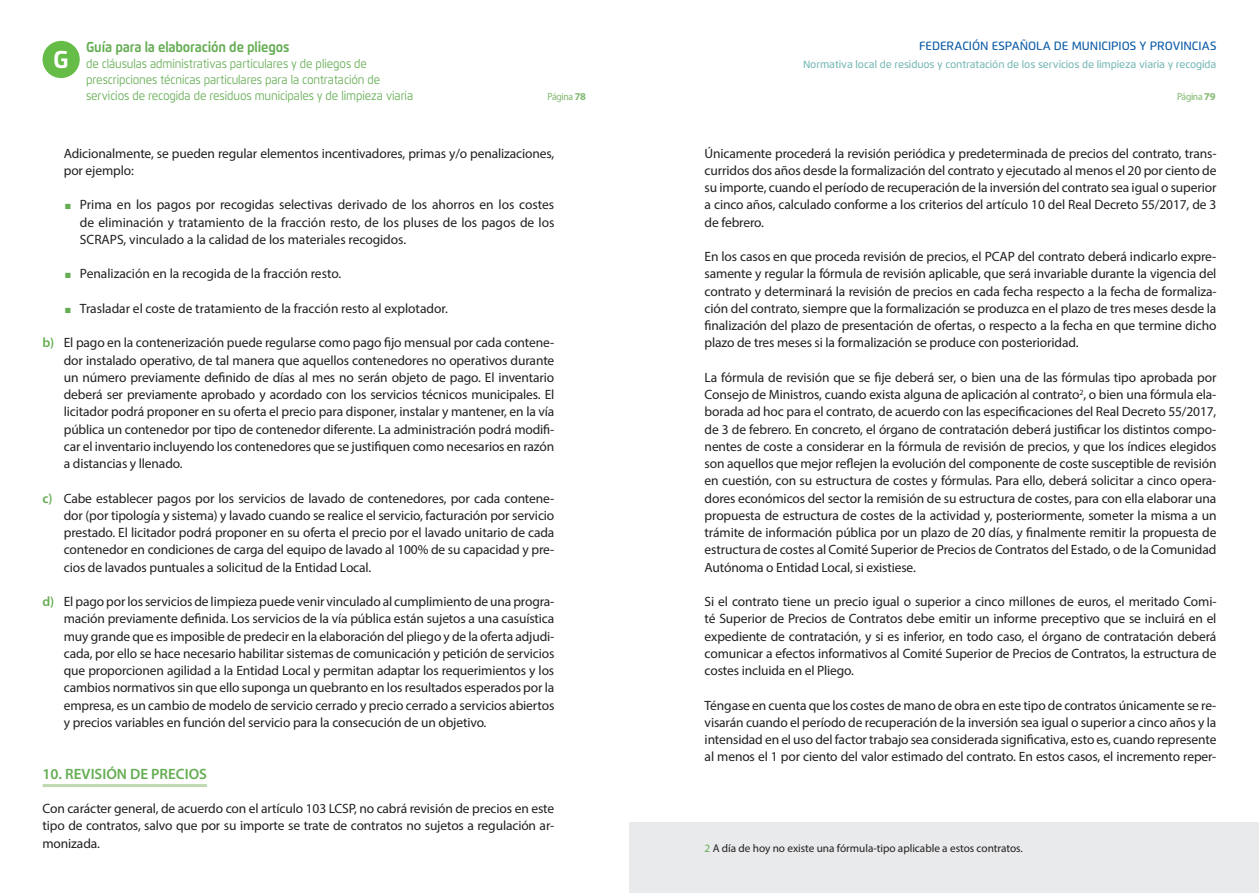
<style>
.page{position:relative;width:1259px;height:893px;background:#fff}
.page>*{position:absolute;margin:0;border:0;box-sizing:border-box;transform-origin:0 0}
.t1{font:700 24.3px "Flexo";color:#fff}
.t2{font:600 15px "Myriad Pro";color:#65ad53}
.t3{font:700 14.4px "Flexo";letter-spacing:-.01em;color:#65ad53;scale:.9 1}
.t4{font:13.5px/17.2px "Myriad Pro";letter-spacing:-.01em;color:#231f20;text-align:justify}
.t5{font:12.3px/16.2px "Flexo";letter-spacing:-.01em;color:#65ad53;scale:.9 1}
.t6{font:500 12px "Flexo";color:#0a5aa7}
.t7{font:11.25px "Myriad Pro";letter-spacing:-.005em;color:#231f20}
.t8{font:500 10.5px "Flexo";letter-spacing:-.01em;color:#71b5b3}
.t9{font:semi-condensed 10.5px "Myriad Pro";letter-spacing:-.03em;color:#83ba71}
.s1{font-weight:700;font-stretch:normal}
.s2{color:#65ad53}
.s3{font-weight:600;color:#65ad53}
</style>
<div class="page">
<div style="left:43px;top:41px;width:37px;height:37px;background:#65bc46;border-radius:50%"></div>
<hr style="left:43px;top:784px;width:164px;height:3px;background:#c0d8b2">
<div style="left:629px;top:823px;width:630px;height:70px;background:#e9eaeb"></div>
<h1 class="t1" style="left:53px;top:44px;width:17px">G</h1>
<p class="t6" style="left:919px;top:38px;width:299px">FEDERACIÓN ESPAÑOLA DE MUNICIPIOS Y PROVINCIAS</p>
<p class="t3" style="left:86px;top:38px;width:227px">Guía para la elaboración de pliegos</p>
<p class="t5" style="left:86px;top:55px;width:365px">de cláusulas administrativas particulares y de pliegos de prescripciones técnicas particulares para la contratación de servicios de recogida de residuos municipales y de limpieza viaria</p>
<p class="t8" style="left:803px;top:58px;width:415px">Normativa local de residuos y contratación de los servicios de limpieza viaria y recogida</p>
<p class="t9" style="left:547px;top:90px;width:40px">Página <span class="s1">78</span></p>
<p class="t9" style="left:1177px;top:90px;width:40px">Página <span class="s1">79</span></p>
<p class="t4" style="left:64px;top:144px;width:492px">Adicionalmente, se pueden regular elementos incentivadores, primas y/o penalizaciones, por ejemplo:</p>
<p class="t4" style="left:80px;top:196px;width:476px;text-indent:-15px"><span class="s2">■</span> Prima en los pagos por recogidas selectivas derivado de los ahorros en los costes de eliminación y tratamiento de la fracción resto, de los pluses de los pagos de los SCRAPS, vinculado a la calidad de los materiales recogidos.</p>
<p class="t4" style="left:65px;top:265px;width:278px"><span class="s2">■</span> Penalización en la recogida de la fracción resto.</p>
<p class="t4" style="left:65px;top:299px;width:384px"><span class="s2">■</span> Trasladar el coste de tratamiento de la fracción resto al explotador.</p>
<p class="t4" style="left:64px;top:334px;width:492px;text-indent:-21px"><span class="s3">b)</span> El pago en la contenerización puede regularse como pago fijo mensual por cada contene&shy;dor instalado operativo, de tal manera que aquellos contenedores no operativos durante un número previamente definido de días al mes no serán objeto de pago. El inventario deberá ser previamente aprobado y acordado con los servicios técnicos municipales. El licitador podrá proponer en su oferta el precio para disponer, instalar y mantener, en la vía pública un contenedor por tipo de contenedor diferente. La administración podrá modifi&shy;car el inventario incluyendo los contenedores que se justifiquen como necesarios en razón a distancias y llenado.</p>
<p class="t4" style="left:64px;top:489px;width:492px;text-indent:-21px"><span class="s3">c)</span> Cabe establecer pagos por los servicios de lavado de contenedores, por cada contene&shy;dor (por tipología y sistema) y lavado cuando se realice el servicio, facturación por servicio prestado. El licitador podrá proponer en su oferta el precio por el lavado unitario de cada contenedor en condiciones de carga del equipo de lavado al 100% de su capacidad y pre&shy;cios de lavados puntuales a solicitud de la Entidad Local.</p>
<p class="t4" style="left:64px;top:593px;width:492px;text-indent:-21px"><span class="s3">d)</span> El pago por los servicios de limpieza puede venir vinculado al cumplimiento de una progra&shy;mación previamente definida. Los servicios de la vía pública están sujetos a una casuística muy grande que es imposible de predecir en la elaboración del pliego y de la oferta adjudi&shy;cada, por ello se hace necesario habilitar sistemas de comunicación y petición de servicios que proporcionen agilidad a la Entidad Local y permitan adaptar los requerimientos y los cambios normativos sin que ello suponga un quebranto en los resultados esperados por la empresa, es un cambio de modelo de servicio cerrado y precio cerrado a servicios abiertos y precios variables en función del servicio para la consecución de un objetivo.</p>
<p class="t2" style="left:43px;top:764px;width:166px">10. REVISIÓN DE PRECIOS</p>
<p class="t4" style="left:43px;top:800px;width:513px">Con carácter general, de acuerdo con el artículo 103 LCSP, no cabrá revisión de precios en este tipo de contratos, salvo que por su importe se trate de contratos no sujetos a regulación ar&shy;monizada.</p>
<p class="t4" style="left:704px;top:144px;width:513px">Únicamente procederá la revisión periódica y predeterminada de precios del contrato, trans&shy;curridos dos años desde la formalización del contrato y ejecutado al menos el 20 por ciento de su importe, cuando el período de recuperación de la inversión del contrato sea igual o superior a cinco años, calculado conforme a los criterios del artículo 10 del Real Decreto 55/2017, de 3 de febrero.</p>
<p class="t4" style="left:704px;top:248px;width:513px">En los casos en que proceda revisión de precios, el PCAP del contrato deberá indicarlo expre&shy;samente y regular la fórmula de revisión aplicable, que será invariable durante la vigencia del contrato y determinará la revisión de precios en cada fecha respecto a la fecha de formaliza&shy;ción del contrato, siempre que la formalización se produzca en el plazo de tres meses desde la finalización del plazo de presentación de ofertas, o respecto a la fecha en que termine dicho plazo de tres meses si la formalización se produce con posterioridad.</p>
<p class="t4" style="left:704px;top:368px;width:513px">La fórmula de revisión que se fije deberá ser, o bien una de las fórmulas tipo aprobada por Consejo de Ministros, cuando exista alguna de aplicación al contrato<sup>2</sup>, o bien una fórmula ela&shy;borada ad hoc para el contrato, de acuerdo con las especificaciones del Real Decreto 55/2017, de 3 de febrero. En concreto, el órgano de contratación deberá justificar los distintos compo&shy;nentes de coste a considerar en la fórmula de revisión de precios, y que los índices elegidos son aquellos que mejor reflejen la evolución del componente de coste susceptible de revisión en cuestión, con su estructura de costes y fórmulas. Para ello, deberá solicitar a cinco opera&shy;dores económicos del sector la remisión de su estructura de costes, para con ella elaborar una propuesta de estructura de costes de la actividad y, posteriormente, someter la misma a un trámite de información pública por un plazo de 20 días, y finalmente remitir la propuesta de estructura de costes al Comité Superior de Precios de Contratos del Estado, o de la Comunidad Autónoma o Entidad Local, si existiese.</p>
<p class="t4" style="left:704px;top:593px;width:513px">Si el contrato tiene un precio igual o superior a cinco millones de euros, el meritado Comi&shy;té Superior de Precios de Contratos debe emitir un informe preceptivo que se incluirá en el expediente de contratación, y si es inferior, en todo caso, el órgano de contratación deberá comunicar a efectos informativos al Comité Superior de Precios de Contratos, la estructura de costes incluida en el Pliego.</p>
<p class="t4" style="left:704px;top:696px;width:513px">Téngase en cuenta que los costes de mano de obra en este tipo de contratos únicamente se re&shy;visarán cuando el período de recuperación de la inversión sea igual o superior a cinco años y la intensidad en el uso del factor trabajo sea considerada significativa, esto es, cuando represente al menos el 1 por ciento del valor estimado del contrato. En estos casos, el incremento reper-</p>
<p class="t7" style="left:704px;top:841px;width:320px"><span class="s2">2</span> A día de hoy no existe una fórmula-tipo aplicable a estos contratos.</p>
</div>
